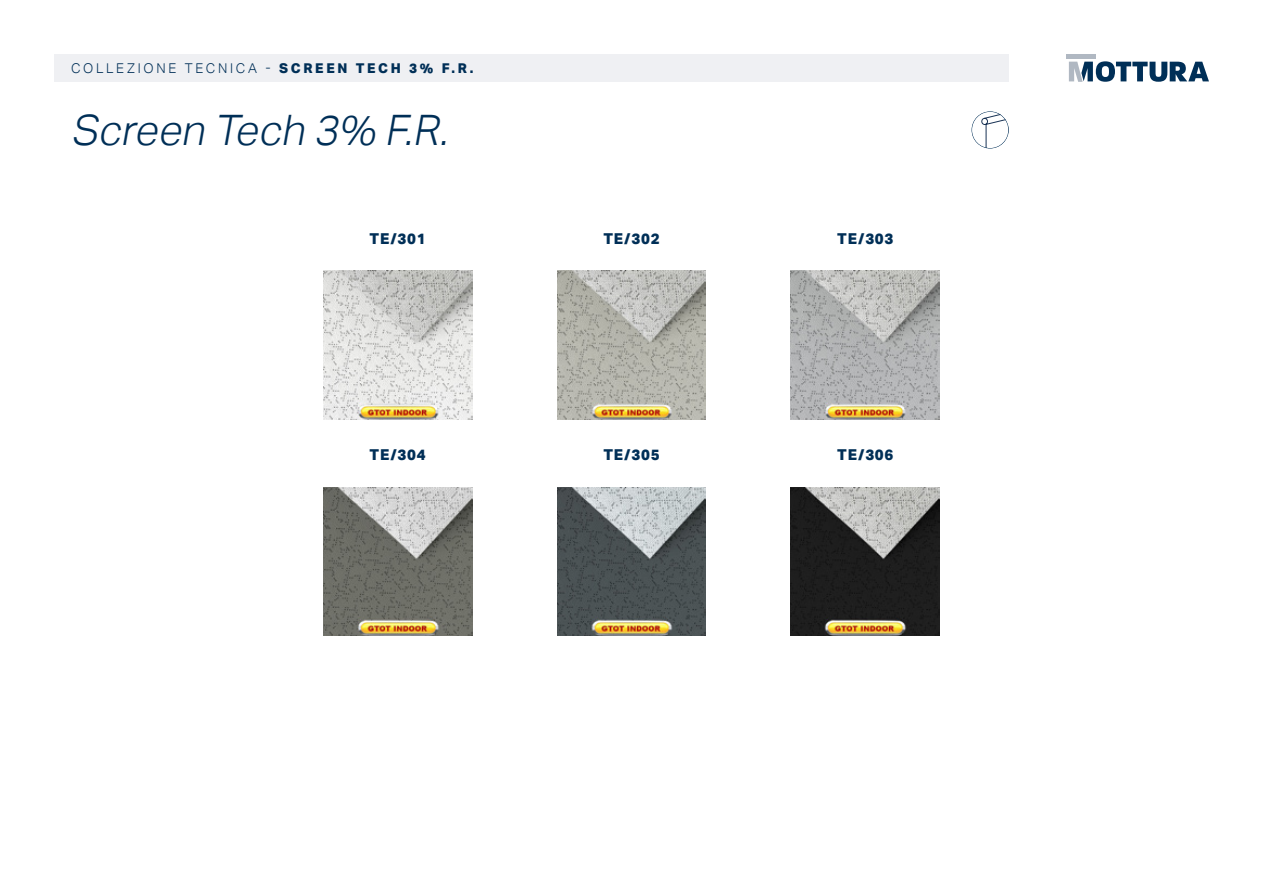
<style>
.page{position:relative;width:1263px;height:893px;background:#fff}
.page>*{position:absolute;margin:0;border:0;box-sizing:border-box;transform-origin:0 0}
.t1{font:italic 300 42px "Aktiv Grotesk";color:#002f57}
.t2{font:800 15px "Aktiv Grotesk";letter-spacing:.05em;color:#002f57}
.t3{font:300 13.5px "Aktiv Grotesk";letter-spacing:.2em;color:#002f57}
.s1{font-weight:800}
</style>
<div class="page">
<img style="left:323px;top:271px;width:149px;height:148px">
<img style="left:557px;top:271px;width:149px;height:148px">
<img style="left:791px;top:271px;width:149px;height:148px">
<img style="left:323px;top:487px;width:149px;height:149px">
<img style="left:557px;top:487px;width:149px;height:149px">
<img style="left:791px;top:487px;width:149px;height:149px">
<div style="left:54px;top:54px;width:955px;height:28px;background:#eff0f3"></div>
<hr style="left:1066px;top:54px;width:29px;height:4px;background:#b0b8c2">
<svg style="left:1069px;top:61px;width:140px;height:21px"></svg>
<svg style="left:981px;top:112px;width:28px;height:35px"></svg>
<div style="left:971px;top:111px;width:38px;height:38px;border:1px solid #002f57;border-radius:50%"></div>
<p class="t3" style="left:71px;top:60px;width:404px">COLLEZIONE TECNICA - <span class="s1">SCREEN TECH 3% F.R.</span></p>
<h1 class="t1" style="left:71px;top:106px;width:393px">ScreenTech3% F.R.</h1>
<p class="t2" style="left:369px;top:230px;width:58px">TE/301</p>
<p class="t2" style="left:603px;top:230px;width:58px">TE/302</p>
<p class="t2" style="left:837px;top:230px;width:58px">TE/303</p>
<p class="t2" style="left:369px;top:446px;width:58px">TE/304</p>
<p class="t2" style="left:603px;top:446px;width:58px">TE/305</p>
<p class="t2" style="left:837px;top:446px;width:58px">TE/306</p>
</div>
